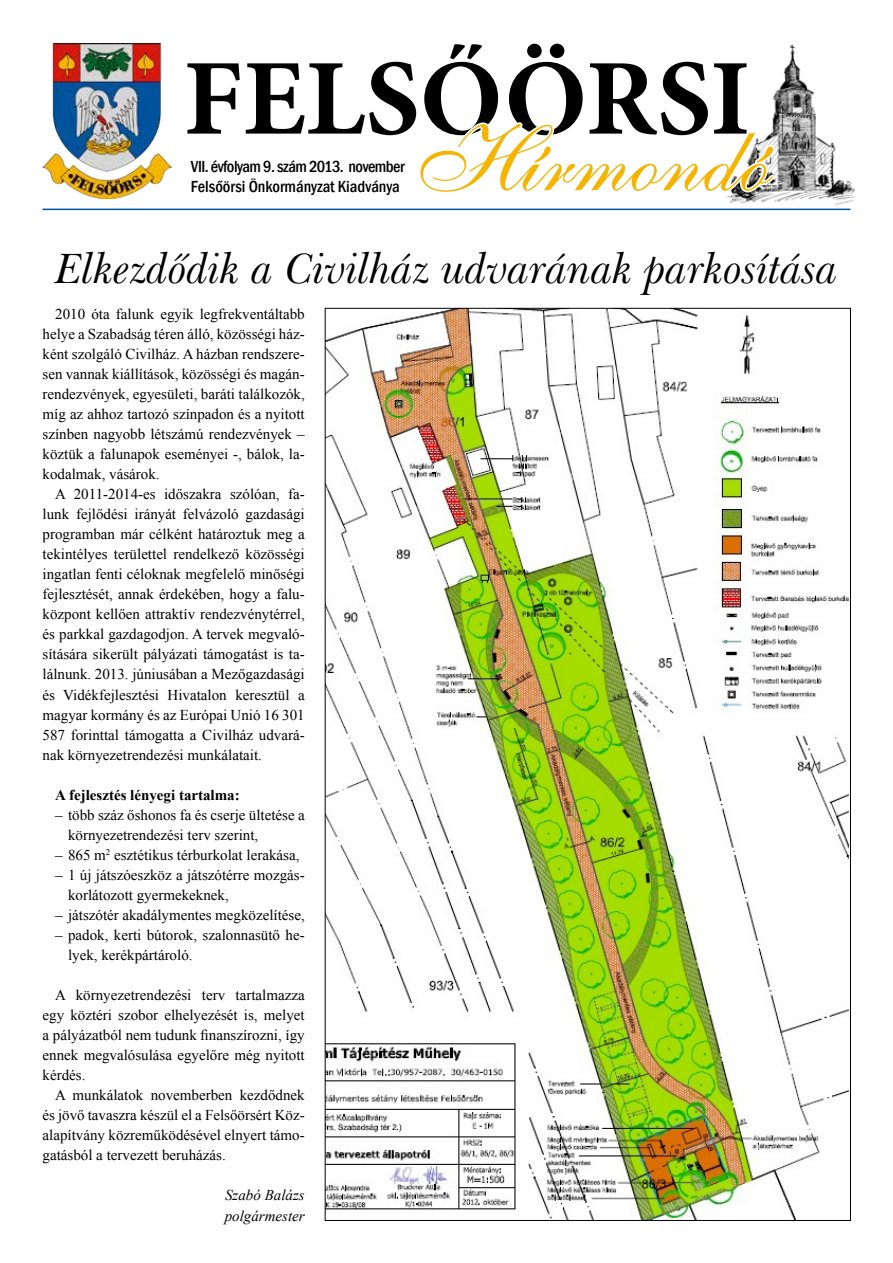
<style>
.page{position:relative;width:893px;height:1263px;background:#fff}
.page>*{position:absolute;margin:0;border:0;box-sizing:border-box;transform-origin:0 0}
.t1{font:700 108px "Minion Pro";color:#000}
.t2{font:93.75px "Shelley Allegro HU Normal";color:#f5b400}
.t3{font:43.5px "New Baskerville HU Italic";color:#000}
.t4{font:500 condensed 16.5px/19.8px "Franklin Gothic";letter-spacing:-.005em;color:#000}
.t5{font:15px/20.1px "Times New Roman";color:#000;text-align:justify}
.t6{font:700 15px "Times New Roman";color:#000}
.t7{font:italic 15px/20.1px "Times New Roman";color:#000}
</style>
<div class="page">
<img style="left:772px;top:44px;width:83px;height:165px">
<svg style="left:417px;top:121px;width:360px;height:90px"></svg>
<img style="left:43px;top:43px;width:129px;height:155px">
<hr style="left:43px;top:209px;width:807px;height:1px;background:#00539c">
<img style="left:327px;top:310px;width:522px;height:909px">
<h1 class="t1" style="left:183px;top:23px;width:569px">FELSŐÖRSI</h1>
<h2 class="t2" style="left:411px;top:102px;width:362px">Hírmondó</h2>
<p class="t4" style="left:191px;top:156px;width:215px">VII. évfolyam 9. szám 2013. november<br>Felsőörsi Önkormányzat Kiadványa</p>
<h3 class="t3" style="left:55px;top:241px;width:785px">Elkezdôdik a Civilház udvarának parkosítása</h3>
<p class="t5" style="left:43px;top:303px;width:264px;text-indent:13px">2010 óta falunk egyik legfrekventáltabb helye a Szabadság téren álló, közösségi ház&shy;ként szolgáló Civilház. A házban rendszere&shy;sen vannak kiállítások, közösségi és magán&shy;rendezvények, egyesületi, baráti találkozók, míg az ahhoz tartozó színpadon és a nyitott színben nagyobb létszámú rendezvények – köztük a falunapok eseményei -, bálok, la&shy;kodalmak, vásárok.</p>
<p class="t5" style="left:43px;top:484px;width:264px;text-indent:13px">A 2011-2014-es időszakra szólóan, fa&shy;lunk fejlődési irányát felvázoló gazdasági programban már célként határoztuk meg a tekintélyes területtel rendelkező közösségi ingatlan fenti céloknak megfelelő minőségi fejlesztését, annak érdekében, hogy a falu&shy;központ kellően attraktív rendezvénytérrel, és parkkal gazdagodjon. A tervek megvaló&shy;sítására sikerült pályázati támogatást is ta&shy;lálnunk. 2013. júniusában a Mezőgazdasági és Vidékfejlesztési Hivatalon keresztül a magyar kormány és az Európai Unió 16 301<br>587 forinttal támogatta a Civilház udvará&shy;nak környezetrendezési munkálatait.</p>
<p class="t6" style="left:55px;top:784px;width:186px">A fejlesztés lényegi tartalma:</p>
<p class="t5" style="left:68px;top:804px;width:238px;text-indent:-13px">– több száz őshonos fa és cserje ültetése a környezetrendezési terv szerint,</p>
<p class="t5" style="left:55px;top:844px;width:246px">– 865 m<sup>2</sup> esztétikus térburkolat lerakása,</p>
<p class="t5" style="left:68px;top:864px;width:238px;text-indent:-13px">– 1 új játszóeszköz a játszótérre mozgás&shy;korlátozott gyermekeknek,</p>
<p class="t5" style="left:55px;top:904px;width:251px">– játszótér akadálymentes megközelítése,</p>
<p class="t5" style="left:68px;top:925px;width:238px;text-indent:-13px">– padok, kerti bútorok, szalonnasütő he&shy;lyek, kerékpártároló.</p>
<p class="t5" style="left:43px;top:985px;width:264px;text-indent:13px">A környezetrendezési terv tartalmazza egy köztéri szobor elhelyezését is, melyet a pályázatból nem tudunk finanszírozni, így ennek megvalósulása egyelőre még nyitott kérdés.</p>
<p class="t5" style="left:43px;top:1085px;width:264px;text-indent:13px">A munkálatok novemberben kezdődnek és jövő tavaszra készül el a Felsőörsért Köz&shy;alapítvány közreműködésével elnyert támo&shy;gatásból a tervezett beruházás.</p>
<p class="t7" style="left:225px;top:1185px;width:81px">Szabó Balázs polgármester</p>
</div>
